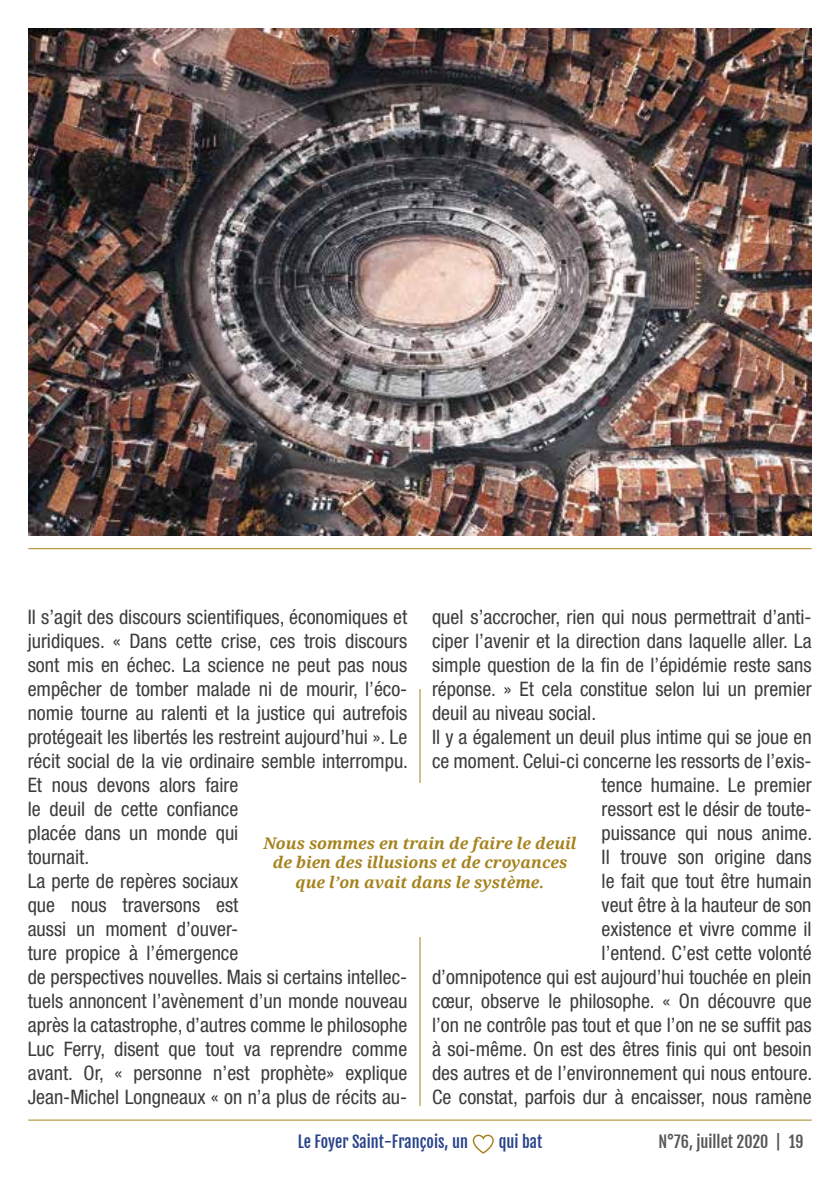
<style>
.page{position:relative;width:840px;height:1191px;background:#fff}
.page>*{position:absolute;margin:0;border:0;box-sizing:border-box;transform-origin:0 0}
.t1{font:condensed 20px/24px "Helvetica Neue LT Std";color:#3c3c3b}
.t2{font:italic 700 16px/19.2px "Noto Serif";color:#a6831e;text-align:center}
.t3{font:16px "Fjalla One";color:#29438b}
.t4{font:16px "Fjalla One";color:#575756}
</style>
<div class="page">
<hr style="left:419px;top:689px;width:1px;height:417px;background:#a6831e">
<hr style="left:28px;top:548px;width:783px;height:1px;background:#a6831e">
<img style="left:28px;top:28px;width:783px;height:508px">
<div style="left:249px;top:783px;width:341px;height:153px;background:#fff"></div>
<svg style="left:472px;top:1134px;width:21px;height:19px"></svg>
<hr style="left:28px;top:1119px;width:783px;height:1px;background:#a6831e">
<p class="t1" style="left:28px;top:605px;width:381px">Il s’agit des discours scientifiques, économiques et juridiques. « Dans cette crise, ces trois discours sont mis en échec. La science ne peut pas nous empêcher de tomber malade ni de mourir, l’éco&shy;nomie tourne au ralenti et la justice qui autrefois protégeait les libertés les restreint aujourd’hui ». Le récit social de la vie ordinaire semble interrompu.<br>Et nous devons alors faire<br>le deuil de cette confiance<br>placée dans un monde qui<br>tournait.<br>La perte de repères sociaux<br>que nous traversons est<br>aussi un moment d’ouver-<br>ture propice à l’émergence<br>de perspectives nouvelles. Mais si certains intellec&shy;tuels annoncent l’avènement d’un monde nouveau après la catastrophe, d’autres comme le philosophe Luc Ferry, disent que tout va reprendre comme avant. Or, « personne n’est prophète» explique Jean-Michel Longneaux « on n’a plus de récits au-</p>
<p class="t1" style="left:432px;top:605px;width:381px">quel s’accrocher, rien qui nous permettrait d’anti-</p>
<p class="t1" style="left:432px;top:629px;width:381px">ciper l’avenir et la direction dans laquelle aller. La</p>
<p class="t1" style="left:432px;top:653px;width:381px">simple question de la fin de l’épidémie reste sans</p>
<p class="t1" style="left:432px;top:677px;width:381px">réponse. » Et cela constitue selon lui un premier</p>
<p class="t1" style="left:432px;top:701px;width:165px">deuil au niveau social.</p>
<p class="t1" style="left:432px;top:725px;width:381px">Il y a également un deuil plus intime qui se joue en</p>
<p class="t1" style="left:432px;top:749px;width:381px">ce moment. Celui-ci concerne les ressorts de l’exis-</p>
<p class="t1" style="left:601px;top:773px;width:211px">tence humaine. Le premier</p>
<p class="t1" style="left:601px;top:797px;width:211px">ressort est le désir de toute-</p>
<p class="t1" style="left:601px;top:821px;width:212px">puissance qui nous anime.</p>
<p class="t1" style="left:601px;top:845px;width:211px">Il trouve son origine dans</p>
<p class="t1" style="left:601px;top:869px;width:211px">le fait que tout être humain</p>
<p class="t1" style="left:601px;top:893px;width:211px">veut être à la hauteur de son</p>
<p class="t1" style="left:601px;top:917px;width:211px">existence et vivre comme il</p>
<p class="t1" style="left:601px;top:941px;width:211px">l’entend. C’est cette volonté</p>
<p class="t1" style="left:432px;top:965px;width:381px">d’omnipotence qui est aujourd’hui touchée en plein</p>
<p class="t1" style="left:432px;top:989px;width:381px">cœur, observe le philosophe. « On découvre que</p>
<p class="t1" style="left:432px;top:1013px;width:381px">l’on ne contrôle pas tout et que l’on ne se suffit pas</p>
<p class="t1" style="left:432px;top:1037px;width:381px">à soi-même. On est des êtres finis qui ont besoin</p>
<p class="t1" style="left:432px;top:1061px;width:381px">des autres et de l’environnement qui nous entoure.</p>
<p class="t1" style="left:432px;top:1085px;width:381px">Ce constat, parfois dur à encaisser, nous ramène</p>
<p class="t2" style="left:263px;top:833px;width:314px">Nous sommes en train de faire le deuil de bien des illusions et de croyances que l’on avait dans le système.</p>
<p class="t3" style="left:297px;top:1132px;width:172px">Le Foyer Saint-François, un</p>
<p class="t3" style="left:498px;top:1132px;width:45px">qui bat</p>
<p class="t4" style="left:658px;top:1132px;width:146px">N°76, juillet 2020 | 19</p>
</div>
